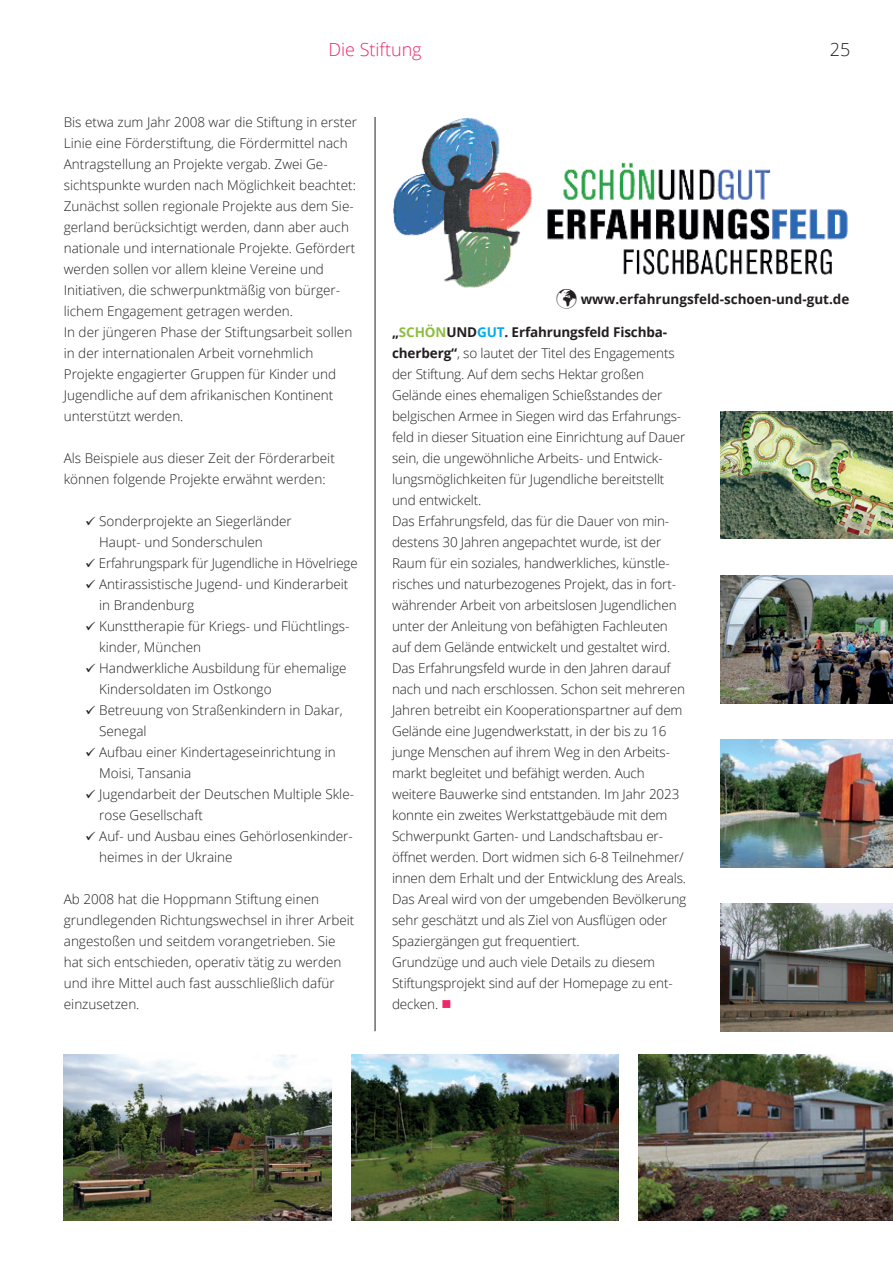
<style>
.page{position:relative;width:893px;height:1263px;background:#fff}
.page>*{position:absolute;margin:0;border:0;box-sizing:border-box;transform-origin:0 0}
.t1{font:300 18px "Open Sans";color:#ee2766}
.t2{font:300 18px "Open Sans";color:#231f20}
.t3{font:300 13.5px/21px "Open Sans";color:#231f20}
.t4{font:700 13.5px "Open Sans";color:#231f20}
.s1{font-weight:700}
.s2{font-weight:700;color:#8dbe3e}
.s3{font-weight:700;color:#00aeef}
.s4{color:#ee2766}
</style>
<div class="page">
<hr style="left:375px;top:117px;width:1px;height:914px;background:#231f20">
<img style="left:393px;top:118px;width:455px;height:170px">
<img style="left:720px;top:411px;width:173px;height:128px">
<img style="left:638px;top:1054px;width:255px;height:166px">
<img style="left:720px;top:739px;width:173px;height:128px">
<img style="left:720px;top:904px;width:173px;height:127px">
<img style="left:351px;top:1054px;width:267px;height:166px">
<img style="left:64px;top:1054px;width:267px;height:166px">
<img style="left:720px;top:575px;width:173px;height:128px">
<h1 class="t1" style="left:328px;top:37px;width:95px">Die Stiftung</h1>
<h1 class="t2" style="left:830px;top:37px;width:22px">25</h1>
<p class="t3" style="left:64px;top:112px;width:295px">Bis etwa zum Jahr 2008 war die Stiftung in erster Linie eine Förderstiftung, die Fördermittel nach Antragstellung an Projekte vergab. Zwei Ge&shy;sichtspunkte wurden nach Möglichkeit beachtet:<br>Zunächst sollen regionale Projekte aus dem Sie&shy;gerland berücksichtigt werden, dann aber auch nationale und internationale Projekte. Gefördert werden sollen vor allem kleine Vereine und Initiativen, die schwerpunktmäßig von bürger&shy;lichem Engagement getragen werden.<br>In der jüngeren Phase der Stiftungsarbeit sollen in der internationalen Arbeit vornehmlich Projekte engagierter Gruppen für Kinder und Jugendliche auf dem afrikanischen Kontinent unterstützt werden.</p>
<p class="t3" style="left:64px;top:448px;width:273px">Als Beispiele aus dieser Zeit der Förderarbeit können folgende Projekte erwähnt werden:</p>
<p class="t3" style="left:99px;top:511px;width:194px;text-indent:-14px">✓ Sonderprojekte an Siegerländer<br>Haupt- und Sonderschulen</p>
<p class="t3" style="left:85px;top:552px;width:274px">✓ Erfahrungspark für Jugendliche in Hövelriege</p>
<p class="t3" style="left:99px;top:573px;width:251px;text-indent:-14px">✓ Antirassistische Jugend- und Kinderarbeit in Brandenburg</p>
<p class="t3" style="left:99px;top:615px;width:252px;text-indent:-14px">✓ Kunsttherapie für Kriegs- und Flüchtlings&shy;kinder, München</p>
<p class="t3" style="left:99px;top:657px;width:249px;text-indent:-14px">✓ Handwerkliche Ausbildung für ehemalige<br>Kindersoldaten im Ostkongo</p>
<p class="t3" style="left:99px;top:699px;width:245px;text-indent:-14px">✓ Betreuung von Straßenkindern in Dakar,<br>Senegal</p>
<p class="t3" style="left:99px;top:741px;width:238px;text-indent:-14px">✓ Aufbau einer Kindertageseinrichtung in<br>Moisi, Tansania</p>
<p class="t3" style="left:99px;top:783px;width:256px;text-indent:-14px">✓ Jugendarbeit der Deutschen Multiple Skle&shy;rose Gesellschaft</p>
<p class="t3" style="left:99px;top:825px;width:255px;text-indent:-14px">✓ Auf- und Ausbau eines Gehörlosenkinder&shy;heimes in der Ukraine</p>
<p class="t3" style="left:64px;top:888px;width:292px">Ab 2008 hat die Hoppmann Stiftung einen grundlegenden Richtungswechsel in ihrer Arbeit angestoßen und seitdem vorangetrieben. Sie hat sich entschieden, operativ tätig zu werden und ihre Mittel auch fast ausschließlich dafür einzusetzen.</p>
<p class="t4" style="left:556px;top:289px;width:295px">✓ www.erfahrungsfeld-schoen-und-gut.de</p>
<p class="t3" style="left:392px;top:321px;width:296px"><span class="s1">„</span><span class="s2">SCHÖN</span><span class="s1">UND</span><span class="s3">GUT</span><span class="s1">. Erfahrungsfeld Fischba&shy;cherberg“</span>, so lautet der Titel des Engagements der Stiftung. Auf dem sechs Hektar großen Gelände eines ehemaligen Schießstandes der belgischen Armee in Siegen wird das Erfahrungs&shy;feld in dieser Situation eine Einrichtung auf Dauer sein, die ungewöhnliche Arbeits- und Entwick&shy;lungsmöglichkeiten für Jugendliche bereitstellt und entwickelt.<br>Das Erfahrungsfeld, das für die Dauer von min&shy;destens 30 Jahren angepachtet wurde, ist der Raum für ein soziales, handwerkliches, künstle&shy;risches und naturbezogenes Projekt, das in fort&shy;währender Arbeit von arbeitslosen Jugendlichen unter der Anleitung von befähigten Fachleuten auf dem Gelände entwickelt und gestaltet wird.<br>Das Erfahrungsfeld wurde in den Jahren darauf nach und nach erschlossen. Schon seit mehreren Jahren betreibt ein Kooperationspartner auf dem Gelände eine Jugendwerkstatt, in der bis zu 16 junge Menschen auf ihrem Weg in den Arbeits&shy;markt begleitet und befähigt werden. Auch weitere Bauwerke sind entstanden. Im Jahr 2023 konnte ein zweites Werkstattgebäude mit dem Schwerpunkt Garten- und Landschaftsbau er&shy;öffnet werden. Dort widmen sich 6-8 Teilnehmer/ innen dem Erhalt und der Entwicklung des Areals.<br>Das Areal wird von der umgebenden Bevölkerung sehr geschätzt und als Ziel von Ausflügen oder Spaziergängen gut frequentiert.<br>Grundzüge und auch viele Details zu diesem Stiftungsprojekt sind auf der Homepage zu ent&shy;decken. <span class="s4">■</span></p>
</div>
